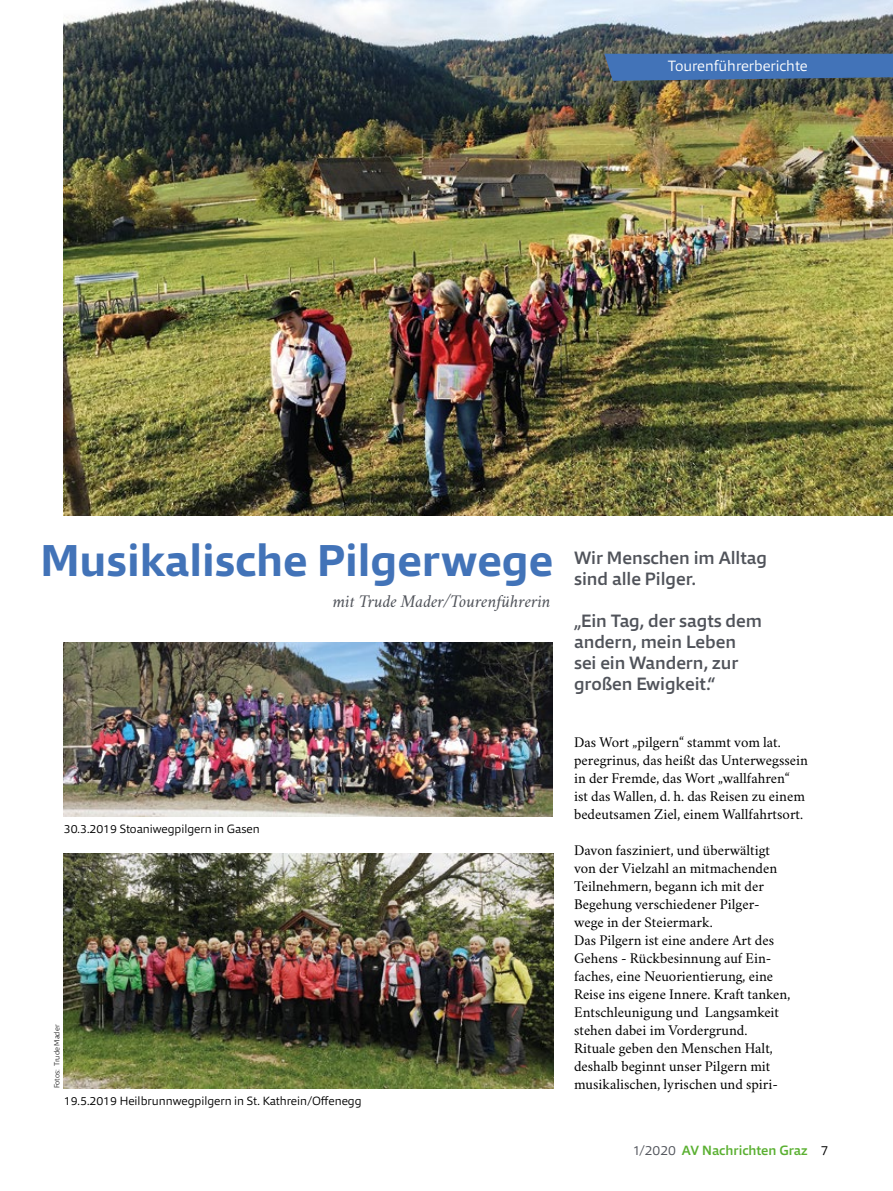
<style>
.page{position:relative;width:893px;height:1191px;background:#fff}
.page>*{position:absolute;margin:0;border:0;box-sizing:border-box;transform-origin:0 0}
.t1{font:700 44.85px "Qubo";color:#4273b8}
.t2{font:500 18px/21px "Qubo";color:#50535a}
.t3{font:italic 18px "Crimson";color:#50535a}
.t4{font:15px/18px "Crimson";color:#000}
.t5{font:300 15px "Qubo";color:#fff}
.t6{font:500 13.5px "Qubo";color:#5ab031}
.t7{font:300 12px "Qubo";color:#000}
.t8{font:200 7.5px "Qubo";color:#000}
.s1{font-weight:300;color:#50535a}
.s2{font-weight:300;color:#000}
</style>
<div class="page">
<img style="left:64px;top:642px;width:488px;height:174px">
<img style="left:64px;top:853px;width:489px;height:235px">
<img style="left:64px;top:0;width:829px;height:516px">
<svg style="left:604px;top:54px;width:289px;height:27px;background:#436fad"></svg>
<p class="t5" style="left:668px;top:56px;width:141px">Tourenführerberichte</p>
<h1 class="t1" style="left:40px;top:531px;width:514px">Musikalische Pilgerwege</h1>
<p class="t3" style="left:333px;top:589px;width:219px">mit Trude Mader/Tourenführerin</p>
<p class="t7" style="left:64px;top:821px;width:197px">30.3.2019 Stoaniwegpilgern in Gasen</p>
<p class="t8" style="left:52px;top:1088px;width:65px;rotate:-90deg">Fotos: Trude Mader</p>
<p class="t7" style="left:64px;top:1093px;width:299px">19.5.2019 Heilbrunnwegpilgern in St. Kathrein/Offenegg</p>
<p class="t2" style="left:574px;top:547px;width:194px">Wir Menschen im Alltag sind alle Pilger.</p>
<p class="t2" style="left:574px;top:610px;width:189px">„Ein Tag, der sagts dem andern, mein Leben sei ein Wandern, zur großen Ewigkeit.“</p>
<p class="t4" style="left:574px;top:731px;width:235px">Das Wort „pilgern“ stammt vom lat. peregrinus, das heißt das Unterwegssein in der Fremde, das Wort „wallfahren“<br>ist das Wallen, d. h. das Reisen zu einem bedeutsamen Ziel, einem Wallfahrtsort.</p>
<p class="t4" style="left:574px;top:839px;width:218px">Davon fasziniert, und überwältigt von der Vielzahl an mitmachenden Teilnehmern, begann ich mit der Begehung verschiedener Pilger&shy;wege in der Steiermark.<br>Das Pilgern ist eine andere Art des Gehens - Rückbesinnung auf Ein&shy;faches, eine Neuorientierung, eine Reise ins eigene Innere. Kraft tanken, Entschleunigung und Langsamkeit stehen dabei im Vordergrund.<br>Rituale geben den Menschen Halt, deshalb beginnt unser Pilgern mit musikalischen, lyrischen und spiri-</p>
<p class="t6" style="left:633px;top:1141px;width:197px"><span class="s1">1/2020</span> AV Nachrichten Graz <span class="s2">7</span></p>
</div>
